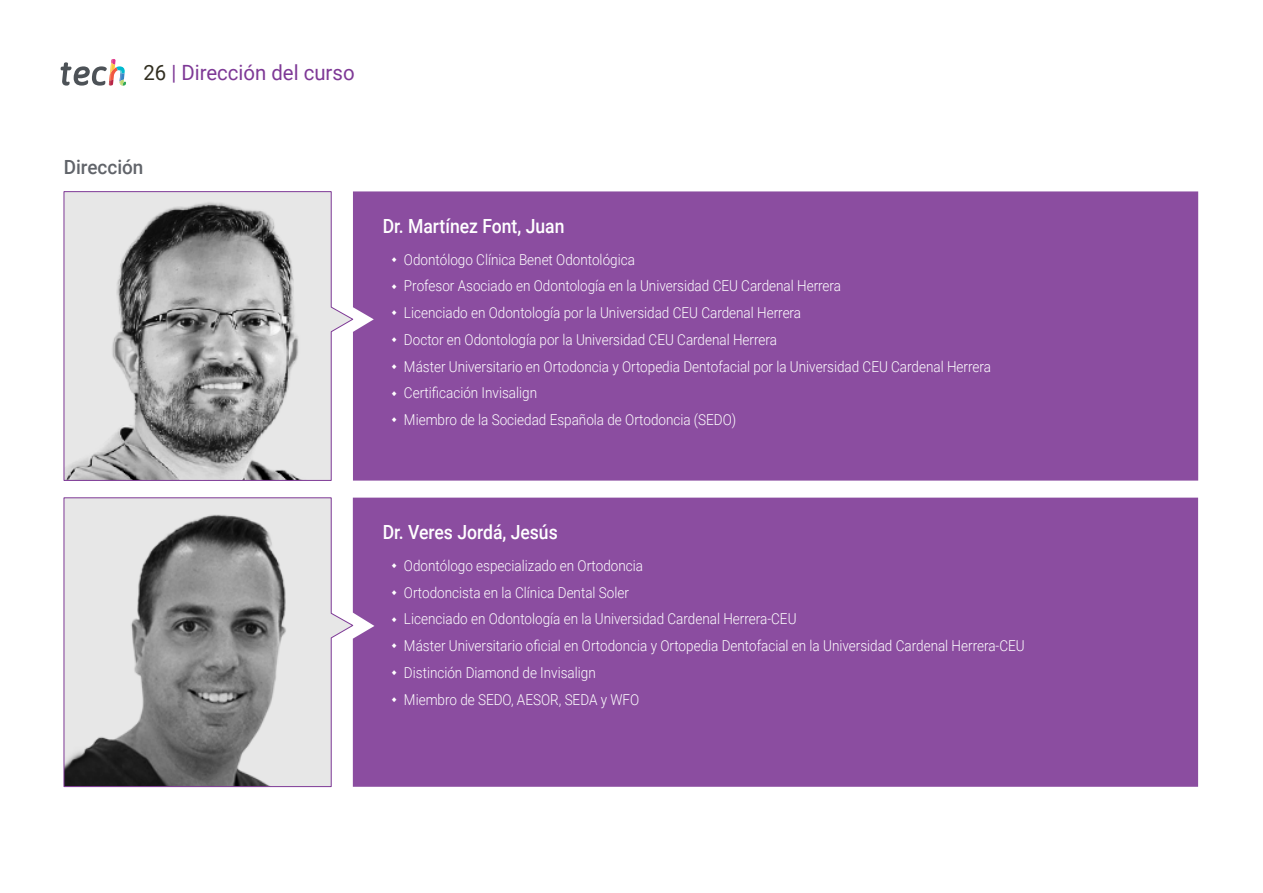
<style>
.page{position:relative;width:1263px;height:893px;background:#fff}
.page>*{position:absolute;margin:0;border:0;box-sizing:border-box;transform-origin:0 0}
.t1{font:21px "Roboto";color:#7e3996}
.t2{font:500 19.5px "Roboto";color:#fff;scale:.9 1}
.t3{font:500 19.5px "Roboto";color:#61646a}
.t4{font:300 15px/26.7px "Roboto";color:#fff;scale:.9 1}
.s1{color:#312e20}
</style>
<div class="page">
<svg style="left:61px;top:59px;width:65px;height:27px"></svg>
<div style="left:353px;top:191px;width:845px;height:290px;background:#8b4da0"></div>
<svg style="left:64px;top:191px;width:289px;height:290px;background:#b8b7b8"></svg>
<div style="left:353px;top:498px;width:845px;height:289px;background:#8b4da0"></div>
<svg style="left:64px;top:497px;width:289px;height:290px;background:#b2b1b2"></svg>
<svg style="left:392px;top:257px;width:5px;height:5px"></svg>
<svg style="left:392px;top:284px;width:5px;height:5px"></svg>
<svg style="left:392px;top:310px;width:5px;height:5px"></svg>
<svg style="left:392px;top:337px;width:5px;height:5px"></svg>
<svg style="left:392px;top:364px;width:5px;height:5px"></svg>
<svg style="left:392px;top:391px;width:5px;height:5px"></svg>
<svg style="left:392px;top:417px;width:5px;height:5px"></svg>
<svg style="left:392px;top:563px;width:5px;height:5px"></svg>
<svg style="left:392px;top:590px;width:5px;height:5px"></svg>
<svg style="left:392px;top:617px;width:5px;height:5px"></svg>
<svg style="left:392px;top:643px;width:5px;height:5px"></svg>
<svg style="left:392px;top:670px;width:5px;height:5px"></svg>
<svg style="left:392px;top:697px;width:5px;height:5px"></svg>
<h1 class="t1" style="left:144px;top:57px;width:213px"><span class="s1">26</span> | Dirección del curso</h1>
<h2 class="t3" style="left:64px;top:154px;width:81px">Dirección</h2>
<h2 class="t2" style="left:383px;top:212px;width:203px">Dr. Martínez Font, Juan</h2>
<p class="t4" style="left:404px;top:245px;width:654px">Odontólogo Clínica Benet Odontológica<br>Profesor Asociado en Odontología en la Universidad CEU Cardenal Herrera<br>Licenciado en Odontología por la Universidad CEU Cardenal Herrera<br>Doctor en Odontología por la Universidad CEU Cardenal Herrera<br>Máster Universitario en Ortodoncia y Ortopedia Dentofacial por la Universidad CEU Cardenal Herrera Certificación Invisalign<br>Miembro de la Sociedad Española de Ortodoncia (SEDO)</p>
<h2 class="t2" style="left:383px;top:518px;width:196px">Dr. Veres Jordá, Jesús</h2>
<p class="t4" style="left:404px;top:551px;width:691px">Odontólogo especializado en Ortodoncia<br>Ortodoncista en la Clínica Dental Soler<br>Licenciado en Odontología en la Universidad Cardenal Herrera-CEU<br>Máster Universitario oficial en Ortodoncia y Ortopedia Dentofacial en la Universidad Cardenal Herrera-CEU Distinción Diamond de Invisalign<br>Miembro de SEDO, AESOR, SEDA y WFO</p>
</div>
